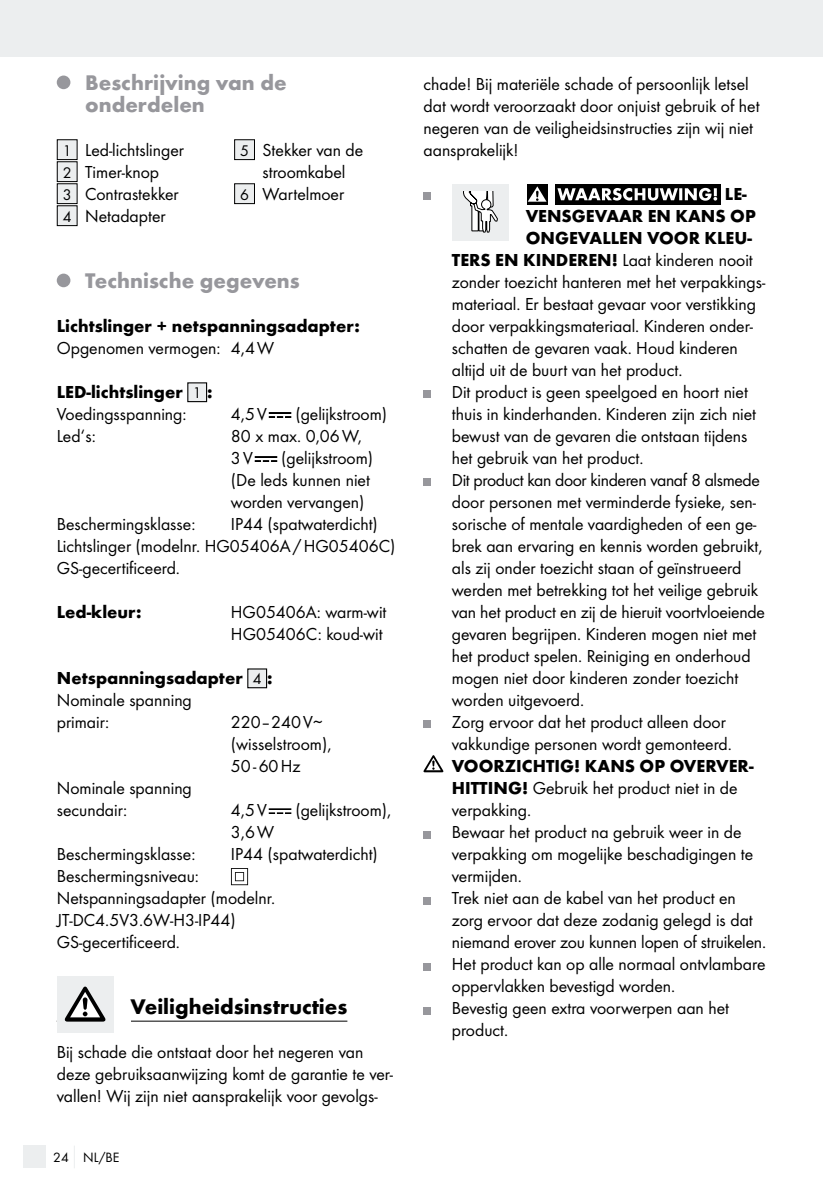
<style>
.page{position:relative;width:823px;height:1191px;background:#fff}
.page>*{position:absolute;margin:0;border:0;box-sizing:border-box;transform-origin:0 0}
.t1{font:700 22px/22px "Futura";color:#97979c}
.t2{font:700 22px "Futura";color:#000}
.t3{font:18px/22px "Futura Boo";color:#000}
.t4{font:700 18px/22px "Futura";color:#000}
.t5{font:14px "Futura Boo";color:#000}
.s1{font-size:16px}
.s2{font-family:"Futura Boo";font-weight:400;font-size:16px}
.s3{font-family:"Futura";font-weight:700}
</style>
<div class="page">
<div style="left:0;top:0;width:822px;height:57px;background:#eceeef"></div>
<div style="left:23px;top:1145px;width:22px;height:23px;background:#eceeef"></div>
<svg style="left:74px;top:1146px;width:1px;height:22px"></svg>
<div style="left:57px;top:76px;width:13px;height:13px;background:#97979c;border-radius:50%"></div>
<div style="left:57px;top:140px;width:20px;height:20px;background:#eceeef"></div>
<div style="left:57px;top:139px;width:21px;height:21px;border:1px solid #000"></div>
<div style="left:57px;top:162px;width:20px;height:20px;background:#eceeef"></div>
<div style="left:57px;top:161px;width:21px;height:21px;border:1px solid #000"></div>
<div style="left:57px;top:184px;width:20px;height:20px;background:#eceeef"></div>
<div style="left:57px;top:183px;width:21px;height:21px;border:1px solid #000"></div>
<div style="left:57px;top:206px;width:20px;height:20px;background:#eceeef"></div>
<div style="left:57px;top:205px;width:21px;height:21px;border:1px solid #000"></div>
<div style="left:234px;top:140px;width:20px;height:20px;background:#eceeef"></div>
<div style="left:234px;top:139px;width:21px;height:21px;border:1px solid #000"></div>
<div style="left:234px;top:184px;width:20px;height:20px;background:#eceeef"></div>
<div style="left:234px;top:183px;width:21px;height:21px;border:1px solid #000"></div>
<hr style="left:57px;top:1020px;width:290px;height:1px;background:#000">
<div style="left:57px;top:274px;width:13px;height:13px;background:#97979c;border-radius:50%"></div>
<div style="left:188px;top:383px;width:18px;height:18px;background:#eceeef"></div>
<div style="left:187px;top:382px;width:20px;height:20px;border:1px solid #000"></div>
<svg style="left:269px;top:413px;width:22px;height:5px"></svg>
<svg style="left:255px;top:457px;width:22px;height:5px"></svg>
<div style="left:248px;top:669px;width:18px;height:18px;background:#eceeef"></div>
<div style="left:247px;top:668px;width:20px;height:20px;border:1px solid #000"></div>
<svg style="left:269px;top:809px;width:22px;height:5px"></svg>
<svg style="left:231px;top:868px;width:17px;height:17px"></svg>
<div style="left:113px;top:975px;width:17px;height:57px;background:#fff"></div>
<div style="left:57px;top:975px;width:56px;height:57px;background:#eceeef"></div>
<svg style="left:65px;top:986px;width:40px;height:35px"></svg>
<div style="left:423px;top:192px;width:8px;height:8px;background:#97979c"></div>
<div style="left:451px;top:184px;width:57px;height:56px;background:#eceeef"></div>
<svg style="left:463px;top:192px;width:34px;height:41px"></svg>
<div style="left:526px;top:184px;width:21px;height:20px;background:#000"></div>
<svg style="left:527px;top:186px;width:19px;height:16px"></svg>
<div style="left:554px;top:184px;width:166px;height:20px;background:#000"></div>
<svg style="left:557px;top:188px;width:159px;height:13px"></svg>
<div style="left:423px;top:390px;width:8px;height:8px;background:#97979c"></div>
<div style="left:423px;top:478px;width:8px;height:8px;background:#97979c"></div>
<div style="left:423px;top:720px;width:8px;height:8px;background:#97979c"></div>
<svg style="left:423px;top:755px;width:20px;height:17px"></svg>
<div style="left:423px;top:830px;width:8px;height:8px;background:#97979c"></div>
<div style="left:423px;top:896px;width:8px;height:8px;background:#97979c"></div>
<div style="left:423px;top:962px;width:8px;height:8px;background:#97979c"></div>
<div style="left:423px;top:1006px;width:8px;height:8px;background:#97979c"></div>
<p class="t1" style="left:85px;top:71px;width:203px">Beschrijving van de onderdelen</p>
<p class="t3" style="left:63px;top:139px;width:123px"><span class="s1">1</span> Led-lichtslinger<br><span class="s1">2</span> Timer-knop<br><span class="s1">3</span> Contrastekker<br><span class="s1">4</span> Netadapter</p>
<p class="t3" style="left:240px;top:139px;width:125px"><span class="s1">5</span> Stekker van de</p>
<p class="t3" style="left:262px;top:161px;width:84px">stroomkabel</p>
<p class="t3" style="left:240px;top:183px;width:105px"><span class="s1">6</span> Wartelmoer</p>
<p class="t1" style="left:85px;top:269px;width:216px">Technische gegevens</p>
<p class="t4" style="left:57px;top:315px;width:304px">Lichtslinger + netspanningsadapter:</p>
<p class="t3" style="left:57px;top:337px;width:219px">Opgenomen vermogen: 4,4W</p>
<p class="t4" style="left:57px;top:381px;width:157px">LED-lichtslinger <span class="s2">1</span> :</p>
<p class="t3" style="left:57px;top:403px;width:131px">Voedingsspanning:</p>
<p class="t3" style="left:231px;top:403px;width:37px">4,5V</p>
<p class="t3" style="left:295px;top:403px;width:93px">(gelijkstroom)</p>
<p class="t3" style="left:57px;top:425px;width:40px">Led‘s:</p>
<p class="t3" style="left:231px;top:425px;width:132px">80 x max. 0,06W,<br>3V</p>
<p class="t3" style="left:231px;top:447px;width:144px;text-indent:50px">(gelijkstroom) (De leds kunnen niet worden vervangen)</p>
<p class="t3" style="left:57px;top:513px;width:340px;text-indent:174px">IP44 (spatwaterdicht)<br>Lichtslinger (modelnr. HG05406A/HG05406C)<br>GS-gecertificeerd.</p>
<p class="t4" style="left:57px;top:601px;width:86px">Led-kleur:</p>
<p class="t3" style="left:231px;top:601px;width:157px">HG05406A: warm-wit<br>HG05406C: koud-wit</p>
<p class="t4" style="left:57px;top:667px;width:217px">Netspanningsadapter <span class="s2">4</span> :</p>
<p class="t3" style="left:57px;top:689px;width:136px">Nominale spanning primair:</p>
<p class="t3" style="left:57px;top:513px;width:140px">Beschermingsklasse:</p>
<p class="t3" style="left:231px;top:711px;width:102px">220–240V∼ (wisselstroom),<br>50-60Hz</p>
<p class="t3" style="left:57px;top:777px;width:136px">Nominale spanning secundair:</p>
<p class="t3" style="left:231px;top:799px;width:37px">4,5V</p>
<p class="t3" style="left:295px;top:799px;width:97px">(gelijkstroom),</p>
<p class="t3" style="left:231px;top:821px;width:45px">3,6W</p>
<p class="t3" style="left:57px;top:843px;width:140px">Beschermingsklasse:</p>
<p class="t3" style="left:231px;top:843px;width:148px">IP44 (spatwaterdicht)</p>
<p class="t3" style="left:57px;top:865px;width:220px">Beschermingsniveau:<br>Netspanningsadapter (modelnr.<br>JT-DC4.5V3.6W-H3-IP44)<br>GS-gecertificeerd.</p>
<p class="t2" style="left:130px;top:993px;width:218px">Veiligheidsinstructies</p>
<p class="t3" style="left:57px;top:1041px;width:338px">Bij schade die ontstaat door het negeren van deze gebruiksaanwijzing komt de garantie te ver&shy;vallen! Wij zijn niet aansprakelijk voor gevolgs-</p>
<p class="t5" style="left:53px;top:1149px;width:67px">24 NL/BE</p>
<p class="t3" style="left:423px;top:73px;width:337px">chade! Bij materiële schade of persoonlijk letsel dat wordt veroorzaakt door onjuist gebruik of het negeren van de veiligheidsinstructies zijn wij niet aansprakelijk!</p>
<p class="t4" style="left:525px;top:183px;width:231px;text-indent:199px">LE-<br>VENSGEVAAR EN KANS OP<br>ONGEVALLEN VOOR KLEU-</p>
<p class="t3" style="left:451px;top:249px;width:315px"><span class="s3">TERS EN KINDEREN!</span> Laat kinderen nooit zonder toezicht hanteren met het verpakkings&shy;materiaal. Er bestaat gevaar voor verstikking door verpakkingsmateriaal. Kinderen onder&shy;schatten de gevaren vaak. Houd kinderen altijd uit de buurt van het product.<br>Dit product is geen speelgoed en hoort niet thuis in kinderhanden. Kinderen zijn zich niet bewust van de gevaren die ontstaan tijdens het gebruik van het product.<br>Dit product kan door kinderen vanaf 8 alsmede door personen met verminderde fysieke, sen&shy;sorische of mentale vaardigheden of een ge&shy;brek aan ervaring en kennis worden gebruikt, als zij onder toezicht staan of geïnstrueerd werden met betrekking tot het veilige gebruik van het product en zij de hieruit voortvloeiende gevaren begrijpen. Kinderen mogen niet met het product spelen. Reiniging en onderhoud mogen niet door kinderen zonder toezicht worden uitgevoerd.<br>Zorg ervoor dat het product alleen door vakkundige personen wordt gemonteerd.</p>
<p class="t4" style="left:451px;top:755px;width:303px">VOORZICHTIG! KANS OP OVERVER-</p>
<p class="t3" style="left:451px;top:777px;width:315px"><span class="s3">HITTING!</span> Gebruik het product niet in de verpakking.<br>Bewaar het product na gebruik weer in de verpakking om mogelijke beschadigingen te vermijden.<br>Trek niet aan de kabel van het product en zorg ervoor dat deze zodanig gelegd is dat niemand erover zou kunnen lopen of struikelen.<br>Het product kan op alle normaal ontvlambare oppervlakken bevestigd worden.<br>Bevestig geen extra voorwerpen aan het product.</p>
</div>
